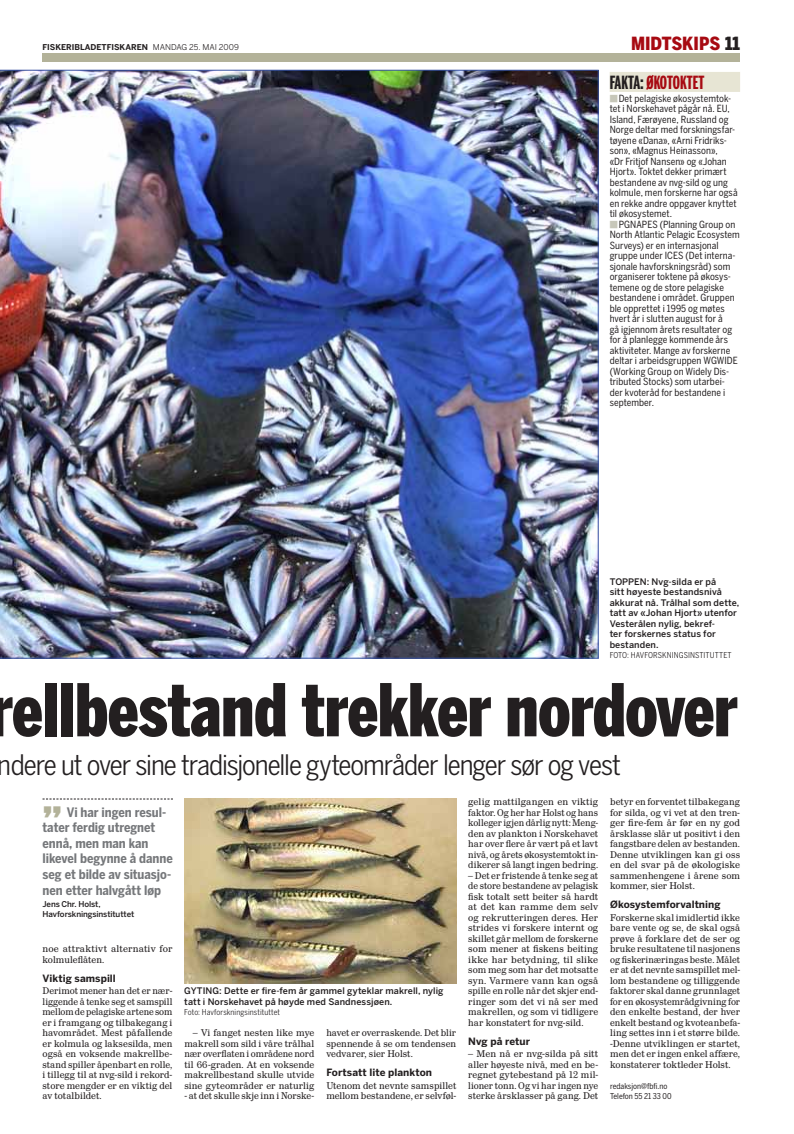
<style>
.page{position:relative;width:794px;height:1134px;background:#fff}
.page>*{position:absolute;margin:0;border:0;box-sizing:border-box;transform-origin:0 0}
.t1{font:900 72px "Benton Sans Comp";letter-spacing:-.005em;color:#231f20}
.t2{font:900 36px "Benton Sans";color:#b3b299}
.t3{font:28px "Benton Sans Cond";letter-spacing:-.04em;color:#231f20}
.t4{font:700 18px "Benton Sans Extra Comp";color:#a70a12}
.t5{font:900 18px "Benton Sans Cond";color:#a70a12}
.t6{font:700 13px/15.6px "Benton Sans Cond";letter-spacing:-.005em;color:#76787b}
.t7{font:700 10px "Benton Sans";letter-spacing:.005em;color:#231f20}
.t8{font:9.8px/10.5px "Mayeur Text";color:#231f20;text-align:justify}
.t9{font:9.8px/10.5px "Benton Sans Cond";letter-spacing:.005em;color:#231f20}
.t10{font:500 9px/10.5px "Benton Sans";letter-spacing:.01em;color:#231f20}
.t11{font:8px "Benton Sans Cond";letter-spacing:.01em;color:#231f20}
.t12{font:500 8px/10.2px "Benton Sans";letter-spacing:-.015em;color:#231f20}
.t13{font:700 8px "Benton Sans";color:#231f20}
.t14{font:8px/10.5px "Benton Sans Cond";color:#231f20}
.s1{font-weight:400}
.s2{color:#231f20}
</style>
<div class="page">
<img style="left:0;top:70px;width:598px;height:588px">
<svg style="left:43px;top:799px;width:130px;height:1px"></svg>
<img style="left:184px;top:799px;width:272px;height:185px">
<div style="left:609px;top:72px;width:131px;height:20px;background:#e7e5d4"></div>
<div style="left:43px;top:53px;width:697px;height:9px;background:#b3b299"></div>
<p class="t13" style="left:43px;top:42px;width:198px">FISKERIBLADETFISKAREN <span class="s1">MANDAG 25. MAI 2009</span></p>
<h3 class="t5" style="left:631px;top:33px;width:111px">MIDTSKIPS <span class="s2">11</span></h3>
<h3 class="t4" style="left:609px;top:72px;width:96px"><span class="s2">FAKTA:</span> ØKOTOKTET</h3>
<p class="t9" style="left:609px;top:93px;width:129px;text-indent:9px">Det pelagiske økosystemtok&shy;tet i Norskehavet pågår nå. EU,<br>Island, Færøyene, Russland og<br>Norge deltar med forskningsfar&shy;tøyene «Dana», «Arni Fridriks&shy;son», «Magnus Heinasson»,<br>«Dr Fritjof Nansen» og «Johan<br>Hjort». Toktet dekker primært bestandene av nvg-sild og ung kolmule, men forskerne har også en rekke andre oppgaver knyttet til økosystemet.</p>
<p class="t9" style="left:609px;top:219px;width:132px;text-indent:9px">PGNAPES (Planning Group on<br>North Atlantic Pelagic Ecosystem<br>Surveys) er en internasjonal gruppe under ICES (Det interna&shy;sjonale havforskningsråd) som organiserer toktene på økosys&shy;temene og de store pelagiske bestandene i området. Gruppen ble opprettet i 1995 og møtes hvert år i slutten august for å<br>gå igjennom årets resultater og for å planlegge kommende års aktiviteter. Mange av forskerne deltar i arbeidsgruppen WGWIDE (Working Group on Widely Dis&shy;tributed Stocks) som utarbei&shy;der kvoteråd for bestandene i september.</p>
<p class="t10" style="left:609px;top:576px;width:131px">TOPPEN: Nvg-silda er på<br>sitt høyeste bestandsnivå akkurat nå. Trålhal som dette, tatt av «Johan Hjort» utenfor<br>Vesterålen nylig, bekref-<br>ter forskernes status for bestanden.</p>
<p class="t11" style="left:609px;top:651px;width:124px">FOTO: HAVFORSKNINGSINSTITUTTET</p>
<h1 class="t1" style="left:-11px;top:668px;width:750px">rellbestand trekker nordover</h1>
<h3 class="t3" style="left:-2px;top:749px;width:624px">ndere ut over sine tradisjonelle gyteområder lenger sør og vest</h3>
<h2 class="t2" style="left:43px;top:798px;width:21px">”</h2>
<h3 class="t6" style="left:43px;top:820px;width:132px">tater ferdig utregnet ennå, men man kan likevel begynne å danne seg et bilde av situasjo&shy;nen etter halvgått løp</h3>
<p class="t12" style="left:43px;top:899px;width:93px">Jens Chr. Holst,<br>Havforskningsinstituttet</p>
<h3 class="t6" style="left:67px;top:804px;width:101px">Vi har ingen resul-</h3>
<p class="t8" style="left:43px;top:944px;width:131px">noe attraktivt alternativ for kolmuleflåten.</p>
<p class="t7" style="left:43px;top:972px;width:75px">Viktig samspill</p>
<p class="t8" style="left:43px;top:986px;width:131px">Derimot mener han det er nær&shy;liggende å tenke seg et samspill mellom de pelagiske artene som er i framgang og tilbakegang i havområdet. Mest påfallende er kolmula og laksesilda, men også en voksende makrellbe&shy;stand spiller åpenbart en rolle, i tillegg til at nvg-sild i rekord&shy;store mengder er en viktig del av totalbildet.</p>
<p class="t10" style="left:184px;top:986px;width:261px">GYTING: Dette er fire-fem år gammel gyteklar makrell, nylig tatt i Norskehavet på høyde med Sandnessjøen.</p>
<p class="t11" style="left:184px;top:1008px;width:97px">Foto: Havforskningsinstituttet</p>
<p class="t8" style="left:184px;top:1028px;width:131px;text-indent:9px">– Vi fanget nesten like mye makrell som sild i våre trålhal nær overflaten i områdene nord til 66-graden. At en voksende makrellbestand skulle utvide sine gyteområder er naturlig</p>
<p class="t8" style="left:184px;top:1091px;width:131px">- at det skulle skje inn i Norske-</p>
<p class="t8" style="left:326px;top:1028px;width:131px">havet er overraskende. Det blir spennende å se om tendensen vedvarer, sier Holst.</p>
<p class="t7" style="left:326px;top:1067px;width:107px">Fortsatt lite plankton</p>
<p class="t8" style="left:326px;top:1080px;width:131px">Utenom det nevnte samspillet mellom bestandene, er selvføl-</p>
<p class="t8" style="left:468px;top:797px;width:131px">gelig mattilgangen en viktig faktor. Og her har Holst og hans kolleger igjen dårlig nytt: Meng&shy;den av plankton i Norskehavet har over flere år vært på et lavt nivå, og årets økosystemtokt in&shy;dikerer så langt ingen bedring.</p>
<p class="t8" style="left:468px;top:870px;width:131px">– Det er fristende å tenke seg at de store bestandene av pelagisk fisk totalt sett beiter så hardt at det kan ramme dem selv og rekrutteringen deres. Her strides vi forskere internt og skillet går mellom de forskerne som mener at fiskens beiting ikke har betydning, til slike som meg som har det motsatte syn. Varmere vann kan også spille en rolle når det skjer end&shy;ringer som det vi nå ser med makrellen, og som vi tidligere har konstatert for nvg-sild.</p>
<p class="t7" style="left:468px;top:1035px;width:63px">Nvg på retur</p>
<p class="t8" style="left:468px;top:1049px;width:131px">– Men nå er nvg-silda på sitt aller høyeste nivå, med en be&shy;regnet gytebestand på 12 mil&shy;lioner tonn. Og vi har ingen nye sterke årsklasser på gang. Det</p>
<p class="t8" style="left:610px;top:797px;width:131px">betyr en forventet tilbakegang for silda, og vi vet at den tren&shy;ger fire-fem år før en ny god årsklasse slår ut positivt i den fangstbare delen av bestanden.<br>Denne utviklingen kan gi oss en del svar på de økologiske sammenhengene i årene som kommer, sier Holst.</p>
<p class="t7" style="left:610px;top:899px;width:112px">Økosystemforvaltning</p>
<p class="t8" style="left:610px;top:912px;width:131px">Forskerne skal imidlertid ikke bare vente og se, de skal også prøve å forklare det de ser og bruke resultatene til nasjonens og fiskerinæringas beste. Målet er at det nevnte samspillet mel&shy;lom bestandene og tilliggende faktorer skal danne grunnlaget for en økosystemrådgivning for den enkelte bestand, der hver enkelt bestand og kvoteanbefa&shy;ling settes inn i et større bilde. -Denne utviklingen er startet, men det er ingen enkel affære, konstaterer toktleder Holst.</p>
<p class="t14" style="left:610px;top:1080px;width:63px">redaksjon@fbfi.no<br>Telefon 55 21 33 00</p>
</div>
